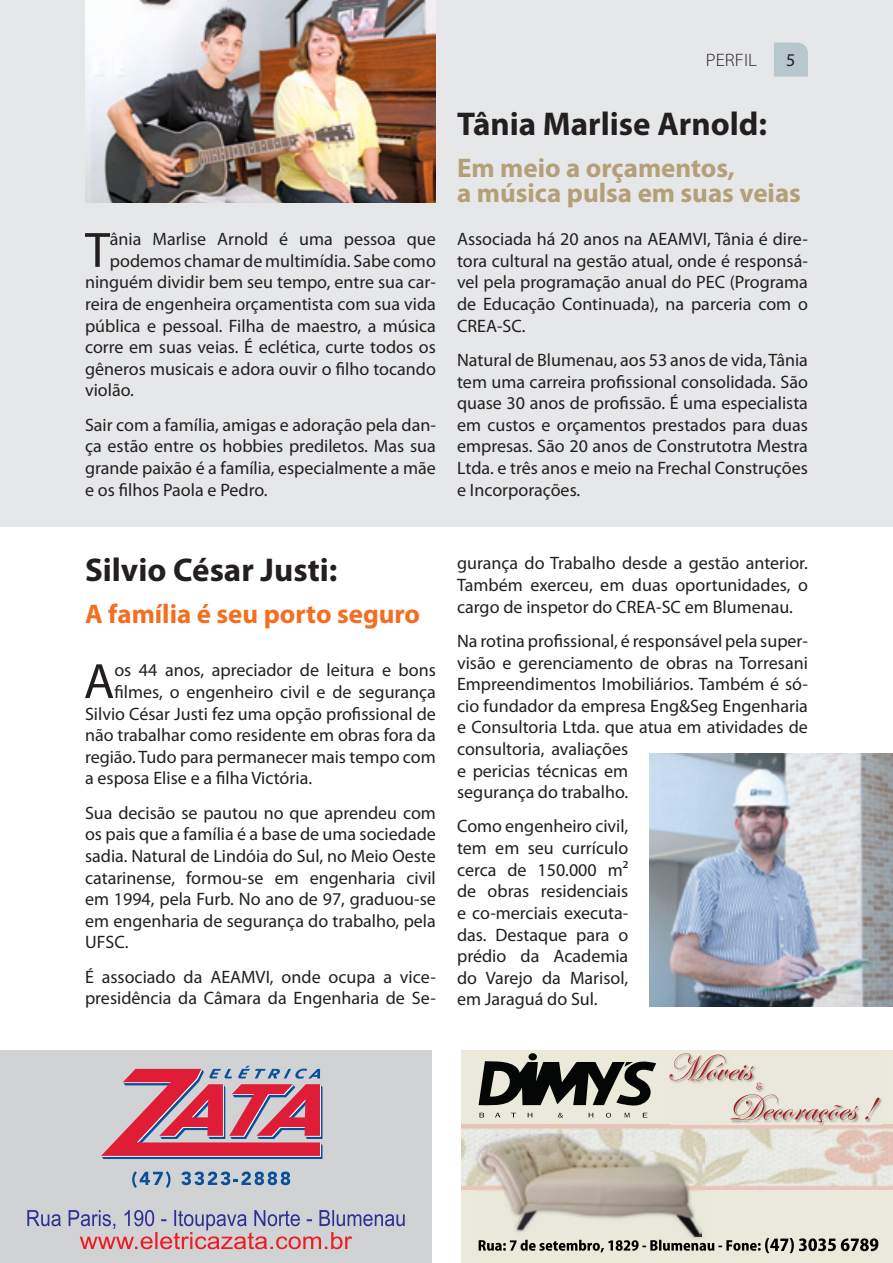
<style>
.page{position:relative;width:893px;height:1263px;background:#fff}
.page>*{position:absolute;margin:0;border:0;box-sizing:border-box;transform-origin:0 0}
.t1{font:50.1px "Myriad Pro";color:#231f20}
.t2{font:700 33px "Myriad Pro";color:#231f20}
.t3{font:700 27px/25.2px "Myriad Pro";color:#b3a078}
.t4{font:700 27px "Myriad Pro";color:#f36e21}
.t5{font:18px/21.6px "Myriad Pro";color:#231f20;text-align:justify}
.t6{font:300 semi-expanded 18px "Myriad Pro";color:#231f20}
</style>
<div class="page">
<div style="left:0;top:0;width:893px;height:526px;background:#e6e7e9"></div>
<svg style="left:774px;top:42px;width:34px;height:35px"></svg>
<div style="left:0;top:1051px;width:432px;height:212px;background:#d1d2d4"></div>
<svg style="left:132px;top:1171px;width:38px;height:17px"></svg>
<svg style="left:181px;top:1171px;width:109px;height:14px"></svg>
<svg style="left:101px;top:1066px;width:221px;height:93px"></svg>
<svg style="left:27px;top:1210px;width:378px;height:39px"></svg>
<div style="left:461px;top:1050px;width:432px;height:213px;background:#eae9da"></div>
<img style="left:461px;top:1124px;width:432px;height:66px">
<img style="left:475px;top:1131px;width:230px;height:107px">
<img style="left:479px;top:1135px;width:222px;height:101px">
<svg style="left:479px;top:1053px;width:177px;height:64px"></svg>
<svg style="left:479px;top:1238px;width:399px;height:15px"></svg>
<svg style="left:669px;top:1053px;width:210px;height:69px"></svg>
<img style="left:85px;top:0;width:351px;height:202px">
<img style="left:649px;top:753px;width:244px;height:253px">
<h1 class="t1" style="left:85px;top:223px;width:26px">T</h1>
<p class="t5" style="left:110px;top:229px;width:327px">ânia Marlise Arnold é uma pessoa que</p>
<p class="t5" style="left:110px;top:250px;width:327px">podemos chamar de multimídia. Sabe como</p>
<p class="t5" style="left:85px;top:272px;width:352px">ninguém dividir bem seu tempo, entre sua car-</p>
<p class="t5" style="left:85px;top:294px;width:352px">reira de engenheira orçamentista com sua vida</p>
<p class="t5" style="left:85px;top:315px;width:352px">pública e pessoal. Filha de maestro, a música</p>
<p class="t5" style="left:85px;top:337px;width:352px">corre em suas veias. É eclética, curte todos os</p>
<p class="t5" style="left:85px;top:358px;width:352px">gêneros musicais e adora ouvir o filho tocando</p>
<p class="t5" style="left:85px;top:380px;width:50px">violão.</p>
<p class="t5" style="left:85px;top:414px;width:352px">Sair com a família, amigas e adoração pela dan&shy;ça estão entre os hobbies prediletos. Mas sua grande paixão é a família, especialmente a mãe e os filhos Paola e Pedro.</p>
<p class="t6" style="left:706px;top:50px;width:52px">PERFIL</p>
<p class="t5" style="left:786px;top:49px;width:11px">5</p>
<h2 class="t2" style="left:457px;top:106px;width:311px">Tânia Marlise Arnold:</h2>
<h3 class="t3" style="left:457px;top:155px;width:345px">Em meio a orçamentos,<br>a música pulsa em suas veias</h3>
<p class="t5" style="left:457px;top:229px;width:352px">Associada há 20 anos na AEAMVI, Tânia é dire&shy;tora cultural na gestão atual, onde é responsá&shy;vel pela programação anual do PEC (Programa de Educação Continuada), na parceria com o CREA-SC.</p>
<p class="t5" style="left:457px;top:350px;width:352px">Natural de Blumenau, aos 53 anos de vida, Tânia tem uma carreira profissional consolidada. São quase 30 anos de profissão. É uma especialista em custos e orçamentos prestados para duas empresas. São 20 anos de Construtotra Mestra Ltda. e três anos e meio na Frechal Construções e Incorporações.</p>
<h2 class="t2" style="left:85px;top:551px;width:254px">Silvio César Justi:</h2>
<h3 class="t4" style="left:85px;top:599px;width:337px">A família é seu porto seguro</h3>
<h1 class="t1" style="left:84px;top:654px;width:32px">A</h1>
<p class="t5" style="left:114px;top:660px;width:323px">os 44 anos, apreciador de leitura e bons</p>
<p class="t5" style="left:114px;top:682px;width:323px">filmes, o engenheiro civil e de segurança</p>
<p class="t5" style="left:85px;top:703px;width:352px">Silvio César Justi fez uma opção profissional de</p>
<p class="t5" style="left:85px;top:725px;width:352px">não trabalhar como residente em obras fora da</p>
<p class="t5" style="left:85px;top:746px;width:352px">região. Tudo para permanecer mais tempo com</p>
<p class="t5" style="left:85px;top:768px;width:229px">a esposa Elise e a filha Victória.</p>
<p class="t5" style="left:85px;top:802px;width:352px">Sua decisão se pautou no que aprendeu com os pais que a família é a base de uma sociedade sadia. Natural de Lindóia do Sul, no Meio Oeste catarinense, formou-se em engenharia civil em 1994, pela Furb. No ano de 97, graduou-se em engenharia de segurança do trabalho, pela UFSC.</p>
<p class="t5" style="left:85px;top:966px;width:352px">É associado da AEAMVI, onde ocupa a vice&shy;presidência da Câmara da Engenharia de Se-</p>
<p class="t5" style="left:457px;top:553px;width:352px">gurança do Trabalho desde a gestão anterior.<br>Também exerceu, em duas oportunidades, o cargo de inspetor do CREA-SC em Blumenau.</p>
<p class="t5" style="left:457px;top:630px;width:352px;text-align:left">Na rotina profissional, é responsável pela super&shy;visão e gerenciamento de obras na Torresani Empreendimentos Imobiliários. Também é só&shy;cio fundador da empresa Eng&amp;Seg Engenharia e Consultoria Ltda. que atua em atividades de consultoria, avaliações<br>e pericias técnicas em<br>segurança do trabalho.</p>
<p class="t5" style="left:457px;top:816px;width:173px">Como engenheiro civil, tem em seu currículo cerca de 150.000 m² de obras residenciais e co-merciais executa&shy;das. Destaque para o prédio da Academia do Varejo da Marisol, em Jaraguá do Sul.</p>
</div>
